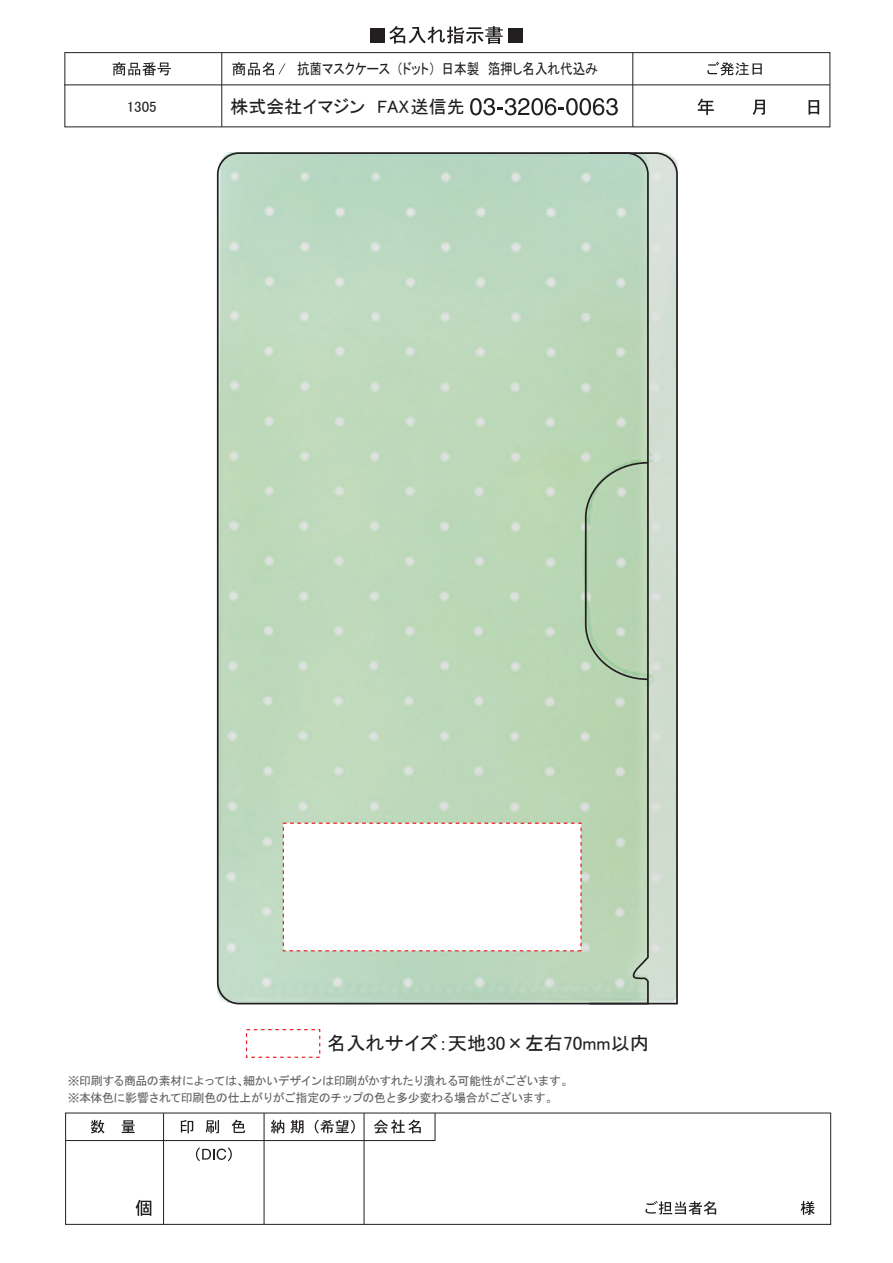
<style>
.page{position:relative;width:893px;height:1263px;background:#fff}
.page>*{position:absolute;margin:0;border:0;box-sizing:border-box;transform-origin:0 0}
.t1{font:19.2px "MS P Gothic";color:#231f20}
.t2{font:18px "MS P Gothic";color:#231f20}
.t3{font:15px "MS P Gothic";color:#231f20;scale:.84 1}
.t4{font:15px "MS P Gothic";color:#231f20}
.t5{font:12px/17px "MS Gothic";letter-spacing:-.045em;color:#616164}
</style>
<div class="page">
<div style="left:65px;top:1113px;width:766px;height:112px;border:1px solid #231f20"></div>
<hr style="left:264px;top:1113px;width:1px;height:111px;background:#231f20">
<hr style="left:163px;top:1113px;width:1px;height:111px;background:#231f20">
<hr style="left:364px;top:1113px;width:1px;height:111px;background:#231f20">
<svg style="left:65px;top:1112px;width:371px;height:29px"></svg>
<svg style="left:196px;top:1147px;width:36px;height:14px"></svg>
<svg style="left:136px;top:1200px;width:15px;height:16px"></svg>
<svg style="left:645px;top:1201px;width:71px;height:14px"></svg>
<svg style="left:801px;top:1201px;width:14px;height:14px"></svg>
<div style="left:64px;top:52px;width:766px;height:75px;border:1px solid #231f20"></div>
<svg style="left:698px;top:99px;width:16px;height:16px"></svg>
<svg style="left:753px;top:100px;width:12px;height:15px"></svg>
<svg style="left:808px;top:100px;width:11px;height:15px"></svg>
<hr style="left:221px;top:53px;width:1px;height:74px;background:#231f20">
<div style="left:370px;top:28px;width:15px;height:14px;background:#231f20"></div>
<svg style="left:389px;top:26px;width:114px;height:18px"></svg>
<div style="left:508px;top:28px;width:15px;height:14px;background:#231f20"></div>
<svg style="left:470px;top:98px;width:148px;height:17px"></svg>
<hr style="left:632px;top:53px;width:1px;height:74px;background:#231f20">
<hr style="left:64px;top:84px;width:766px;height:1px;background:#231f20">
<div style="left:246px;top:1029px;width:74px;height:29px;background:#fff;border:1px dashed #ee1d23"></div>
<svg style="left:113px;top:62px;width:58px;height:14px"></svg>
<svg style="left:232px;top:62px;width:53px;height:14px"></svg>
<svg style="left:707px;top:62px;width:55px;height:14px"></svg>
<svg style="left:216px;top:152px;width:462px;height:853px;background:#bed8be"></svg>
<div style="left:283px;top:823px;width:299px;height:128px;background:#fff;border:1px dashed #ee1d23"></div>
<svg style="left:588px;top:152px;width:62px;height:853px;background:#b5cfb2"></svg>
<svg style="left:584px;top:461px;width:66px;height:220px;background:#adc8a8"></svg>
<p class="t4" style="left:127px;top:99px;width:31px">1305</p>
<p class="t3" style="left:297px;top:61px;width:360px">抗菌マスクケース（ドット）日本製　箔押し名入れ代込み</p>
<h2 class="t2" style="left:231px;top:98px;width:236px">株式会社イマジン FAX送信先</h2>
<h1 class="t1" style="left:327px;top:1033px;width:323px">名入れサイズ：天地30×左右70mm以内</h1>
<p class="t5" style="left:68px;top:1072px;width:507px">※印刷する商品の素材によっては、細かいデザインは印刷がかすれたり潰れる可能性がございます。※本体色に影響されて印刷色の仕上がりがご指定のチップの色と多少変わる場合がございます。</p>
</div>
